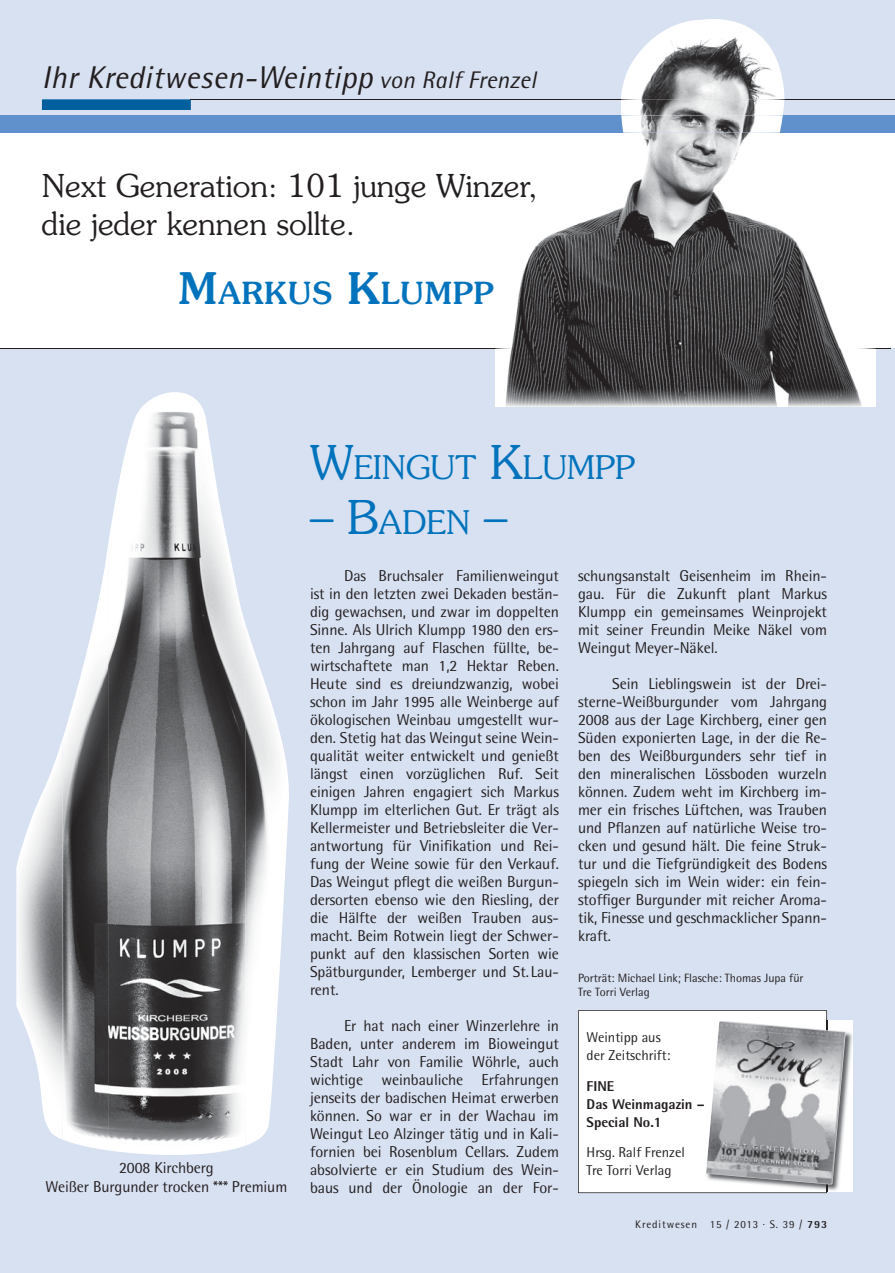
<style>
.page{position:relative;width:895px;height:1273px;background:#fff}
.page>*{position:absolute;margin:0;border:0;box-sizing:border-box;transform-origin:0 0}
.t1{font:300 32.55px "Souvenir";color:#0073bc}
.t2{font:300 31.5px/37.8px "Souvenir";color:#231f20}
.t3{font:italic 31.5px "Rotis Semi Sans";letter-spacing:.01em;color:#231f20}
.t4{font:500 30.45px "Souvenir";letter-spacing:.035em;color:#0073bc}
.t5{font:15.75px/18px "Rotis Semi Sans";letter-spacing:-.005em;color:#231f20;text-align:justify}
.t6{font:14.25px/18px "Rotis Semi Sans";color:#231f20}
.t7{font:800 14.25px/18px "Rotis Semi Sans";color:#231f20}
.t8{font:12px/13.5px "Rotis Semi Sans";color:#231f20}
.t9{font:10.95px "Rotis Semi Sans";letter-spacing:.08em;color:#231f20}
.s1{font-size:24px}
.s2{font-size:43.5px}
.s3{font-size:46.5px}
.s4{font-weight:800}
</style>
<div class="page">
<div style="left:0;top:349px;width:894px;height:924px;background:#d8e1f2"></div>
<div style="left:0;top:0;width:894px;height:121px;background:#d8e1f2"></div>
<div style="left:0;top:115px;width:894px;height:17px;background:#6091cc"></div>
<div style="left:43px;top:100px;width:147px;height:9px;background:#00609d"></div>
<div style="left:42px;top:99px;width:149px;height:11px;border:2px solid #00609d"></div>
<hr style="left:191px;top:99px;width:703px;height:1px;background:#231f20">
<div style="left:578px;top:1010px;width:248px;height:183px;background:#fff"></div>
<img style="left:705px;top:1021px;width:147px;height:170px">
<img style="left:705px;top:1021px;width:140px;height:163px">
<hr style="left:0;top:348px;width:890px;height:1px;background:#231f20">
<img style="left:107px;top:392px;width:139px;height:763px">
<img style="left:62px;top:544px;width:46px;height:606px">
<img style="left:245px;top:623px;width:44px;height:522px">
<img style="left:16px;top:741px;width:46px;height:398px">
<img style="left:495px;top:132px;width:380px;height:216px">
<img style="left:621px;top:19px;width:163px;height:96px">
<img style="left:621px;top:115px;width:161px;height:17px">
<img style="left:621px;top:99px;width:163px;height:1px">
<img style="left:495px;top:348px;width:380px;height:58px">
<img style="left:495px;top:349px;width:380px;height:1px">
<h2 class="t3" style="left:42px;top:58px;width:495px">Ihr Kreditwesen-Weintipp <span class="s1">von Ralf Frenzel</span></h2>
<h2 class="t2" style="left:42px;top:167px;width:497px">Next Generation: 101 junge Winzer, die jeder kennen sollte.</h2>
<h3 class="t4" style="left:178px;top:275px;width:316px"><span class="s2">M</span>ARKUS <span class="s2">K</span>LUMPP</h3>
<p class="t5" style="left:45px;top:1157px;width:243px;line-height:19.5px;text-align:center">2008 Kirchberg<br>Weißer Burgunder trocken *** Premium</p>
<h1 class="t1" style="left:310px;top:447px;width:327px"><span class="s3">W</span>EINGUT <span class="s3">K</span>LUMPP</h1>
<h1 class="t1" style="left:310px;top:503px;width:199px"><span class="s3">– B</span>ADEN <span class="s3">–</span></h1>
<p class="t5" style="left:578px;top:566px;width:250px">schungsanstalt Geisenheim im Rhein&shy;gau. Für die Zukunft plant Markus Klumpp ein gemeinsames Weinprojekt mit seiner Freundin Meike Näkel vom Weingut Meyer-Näkel.</p>
<p class="t5" style="left:578px;top:674px;width:250px;text-indent:34px">Sein Lieblingswein ist der Drei&shy;sterne-Weißburgunder vom Jahrgang 2008 aus der Lage Kirchberg, einer gen Süden exponierten Lage, in der die Re&shy;ben des Weißburgunders sehr tief in den mineralischen Lössboden wurzeln können. Zudem weht im Kirchberg im&shy;mer ein frisches Lüftchen, was Trauben und Pflanzen auf natürliche Weise tro&shy;cken und gesund hält. Die feine Struk&shy;tur und die Tiefgründigkeit des Bodens spiegeln sich im Wein wider: ein fein&shy;stoffiger Burgunder mit reicher Aroma&shy;tik, Finesse und geschmacklicher Spann&shy;kraft.</p>
<p class="t5" style="left:310px;top:566px;width:250px;text-indent:34px">Das Bruchsaler Familienweingut ist in den letzten zwei Dekaden bestän&shy;dig gewachsen, und zwar im doppelten Sinne. Als Ulrich Klumpp 1980 den ers&shy;ten Jahrgang auf Flaschen füllte, be&shy;wirtschaftete man 1,2 Hektar Reben.<br>Heute sind es dreiundzwanzig, wobei schon im Jahr 1995 alle Weinberge auf ökologischen Weinbau umgestellt wur&shy;den. Stetig hat das Weingut seine Wein&shy;qualität weiter entwickelt und genießt längst einen vorzüglichen Ruf. Seit einigen Jahren engagiert sich Markus Klumpp im elterlichen Gut. Er trägt als Kellermeister und Betriebsleiter die Ver&shy;antwortung für Vinifikation und Rei&shy;fung der Weine sowie für den Verkauf.<br>Das Weingut pflegt die weißen Burgun&shy;dersorten ebenso wie den Riesling, der die Hälfte der weißen Trauben aus&shy;macht. Beim Rotwein liegt der Schwer&shy;punkt auf den klassischen Sorten wie Spätburgunder, Lemberger und St. Lau&shy;rent.</p>
<p class="t5" style="left:310px;top:1016px;width:250px;text-indent:34px">Er hat nach einer Winzerlehre in Baden, unter anderem im Bioweingut Stadt Lahr von Familie Wöhrle, auch wichtige weinbauliche Erfahrungen jenseits der badischen Heimat erwerben können. So war er in der Wachau im Weingut Leo Alzinger tätig und in Kali&shy;fornien bei Rosenblum Cellars. Zudem absolvierte er ein Studium des Wein&shy;baus und der Önologie an der For-</p>
<p class="t6" style="left:586px;top:1028px;width:85px">Weintipp aus der Zeitschrift:</p>
<p class="t8" style="left:578px;top:971px;width:227px">Porträt: Michael Link; Flasche: Thomas Jupa für<br>Tre Torri Verlag</p>
<p class="t7" style="left:586px;top:1076px;width:120px">Fine<br>Das Weinmagazin –<br>Special no.1</p>
<p class="t6" style="left:586px;top:1143px;width:100px">Hrsg. Ralf Frenzel<br>Tre Torri Verlag</p>
<p class="t9" style="left:635px;top:1217px;width:193px">Kreditwesen 15 / 2013 · S. 39 / <span class="s4">793</span></p>
</div>
